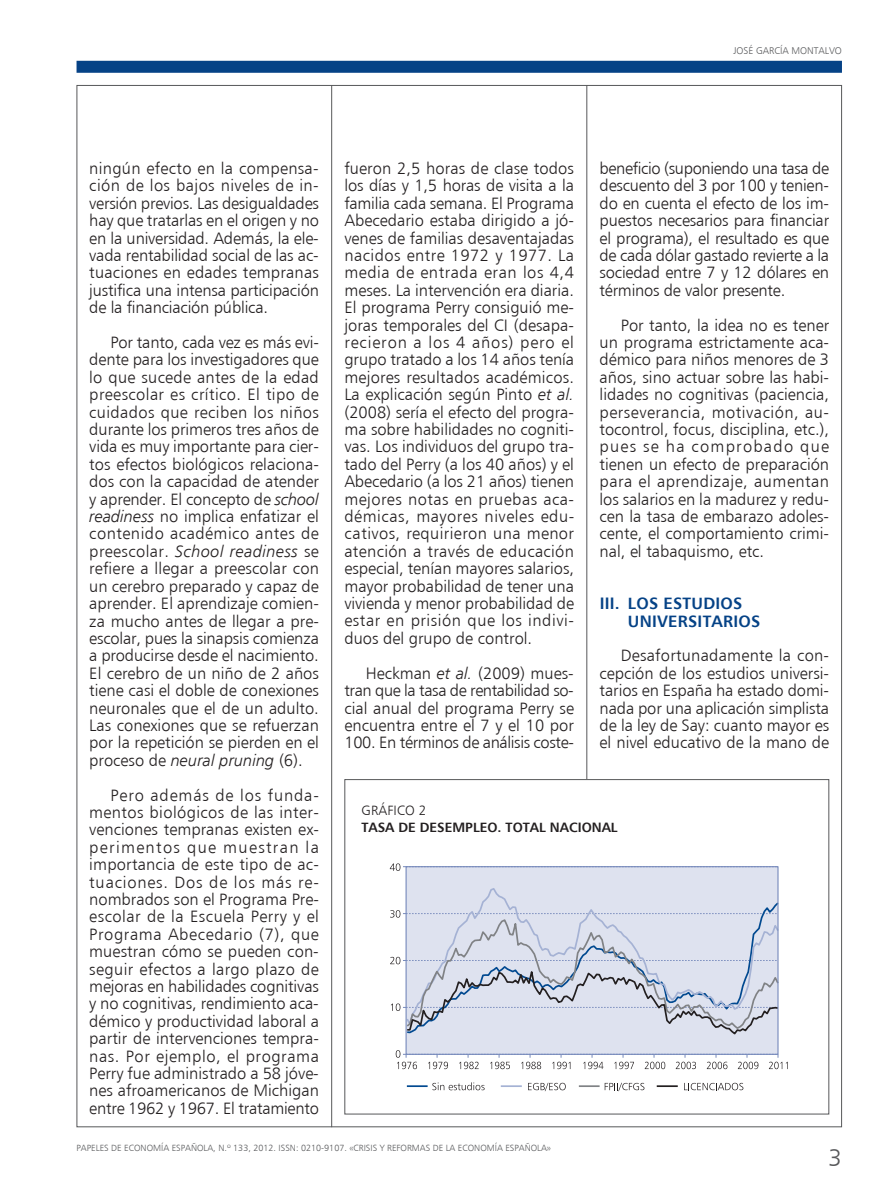
<style>
.page{position:relative;width:893px;height:1191px;background:#fff}
.page>*{position:absolute;margin:0;border:0;box-sizing:border-box;transform-origin:0 0}
.t1{font:24px "Humanist 777 BT Light B";color:#57585a}
.t2{font:16.5px/17.4px "Humanist 777 BT Light B";color:#231f20;text-align:justify}
.t3{font:16.5px/17.4px "Humanist 777 BT Bold B";letter-spacing:.015em;color:#054286}
.t4{font:16.5px "Humanist 777 BT Light Italic B";letter-spacing:.025em;color:#231f20}
.t5{font:13.5px "Humanist 777 BT Bold B";color:#231f20}
.t6{font:13.5px "Humanist 777 BT Light B";letter-spacing:.015em;color:#231f20}
.t7{font:9.75px "Humanist 777 BT Light B";color:#57585a}
.t8{font:9px "Humanist 777 BT Light B";color:#57585a}
.s1{font-family:"Humanist 777 BT Light Italic B"}
.s2{font-family:"Humanist 777 BT Light B"}
</style>
<div class="page">
<div style="left:77px;top:61px;width:765px;height:12px;background:#054286"></div>
<hr style="left:331px;top:85px;width:1px;height:1042px;background:#57585a">
<hr style="left:586px;top:85px;width:1px;height:694px;background:#57585a">
<div style="left:406px;top:866px;width:372px;height:188px;background:#dee2ef"></div>
<hr style="left:501px;top:1085px;width:21px;height:2px;background:#a5b2d4">
<svg style="left:432px;top:1082px;width:53px;height:8px"></svg>
<hr style="left:407px;top:1085px;width:21px;height:2px;background:#014990">
<svg style="left:528px;top:1082px;width:38px;height:9px"></svg>
<svg style="left:390px;top:863px;width:15px;height:8px"></svg>
<svg style="left:390px;top:910px;width:15px;height:7px"></svg>
<svg style="left:396px;top:1050px;width:392px;height:19px"></svg>
<hr style="left:657px;top:1085px;width:21px;height:2px;background:#231f20">
<svg style="left:605px;top:1082px;width:39px;height:9px"></svg>
<hr style="left:579px;top:1085px;width:21px;height:2px;background:#808285">
<svg style="left:684px;top:1082px;width:59px;height:8px"></svg>
<svg style="left:407px;top:888px;width:370px;height:26px"></svg>
<svg style="left:445px;top:914px;width:332px;height:42px"></svg>
<svg style="left:390px;top:956px;width:387px;height:79px"></svg>
<div style="left:405px;top:866px;width:374px;height:189px;border:1px solid #788bbc"></div>
<div style="left:344px;top:779px;width:485px;height:335px;border:1px solid #57585a"></div>
<p class="t7" style="left:733px;top:47px;width:110px">JOSÉ GARCÍA MONTALVO</p>
<p class="t2" style="left:89px;top:160px;width:231px">ningún efecto en la compensa&shy;ción de los bajos niveles de in&shy;versión previos. Las desigualdades hay que tratarlas en el origen y no en la universidad. Además, la ele&shy;vada rentabilidad social de las ac&shy;tuaciones en edades tempranas justifica una intensa participación de la financiación pública.</p>
<p class="t2" style="left:89px;top:334px;width:231px;text-indent:21px">Por tanto, cada vez es más evi&shy;dente para los investigadores que lo que sucede antes de la edad preescolar es crítico. El tipo de cuidados que reciben los niños durante los primeros tres años de vida es muy importante para cier&shy;tos efectos biológicos relaciona&shy;dos con la capacidad de atender y aprender. El concepto de <span class="s1">school readiness</span> no implica enfatizar el contenido académico antes de</p>
<p class="t4" style="left:89px;top:544px;width:231px"><span class="s2">preescolar.</span> School readiness <span class="s2">se</span></p>
<p class="t2" style="left:89px;top:561px;width:231px">refiere a llegar a preescolar con un cerebro preparado y capaz de aprender. El aprendizaje comien&shy;za mucho antes de llegar a pre&shy;escolar, pues la sinapsis comienza a producirse desde el nacimiento.<br>El cerebro de un niño de 2 años tiene casi el doble de conexiones neuronales que el de un adulto.<br>Las conexiones que se refuerzan por la repetición se pierden en el proceso de <span class="s1">neural pruning</span> (6).</p>
<p class="t2" style="left:89px;top:787px;width:231px;text-indent:21px">Pero además de los funda&shy;mentos biológicos de las inter&shy;venciones tempranas existen ex&shy;perimentos que muestran la importancia de este tipo de ac&shy;tuaciones. Dos de los más re&shy;nombrados son el Programa Pre&shy;escolar de la Escuela Perry y el Programa Abecedario (7), que muestran cómo se pueden con&shy;seguir efectos a largo plazo de mejoras en habilidades cognitivas y no cognitivas, rendimiento aca&shy;démico y productividad laboral a partir de intervenciones tempra&shy;nas. Por ejemplo, el programa Perry fue administrado a 58 jóve&shy;nes afroamericanos de Michigan entre 1962 y 1967. El tratamiento</p>
<p class="t2" style="left:344px;top:160px;width:232px">fueron 2,5 horas de clase todos los días y 1,5 horas de visita a la familia cada semana. El Programa Abecedario estaba dirigido a jó&shy;venes de familias desaventajadas nacidos entre 1972 y 1977. La media de entrada eran los 4,4 meses. La intervención era diaria.<br>El programa Perry consiguió me&shy;joras temporales del CI (desapa&shy;recieron a los 4 años) pero el grupo tratado a los 14 años tenía mejores resultados académicos.<br>La explicación según Pinto <span class="s1">et al. </span>(2008) sería el efecto del progra&shy;ma sobre habilidades no cogniti&shy;vas. Los individuos del grupo tra&shy;tado del Perry (a los 40 años) y el Abecedario (a los 21 años) tienen mejores notas en pruebas aca&shy;démicas, mayores niveles edu&shy;cativos, requirieron una menor atención a través de educación especial, tenían mayores salarios, mayor probabilidad de tener una vivienda y menor probabilidad de estar en prisión que los indivi&shy;duos del grupo de control.</p>
<p class="t2" style="left:344px;top:665px;width:231px;text-indent:21px">Heckman <span class="s1">et al.</span> (2009) mues&shy;tran que la tasa de rentabilidad so&shy;cial anual del programa Perry se encuentra entre el 7 y el 10 por 100. En términos de análisis coste-</p>
<p class="t2" style="left:600px;top:160px;width:231px">beneficio (suponiendo una tasa de descuento del 3 por 100 y tenien&shy;do en cuenta el efecto de los im&shy;puestos necesarios para financiar el programa), el resultado es que de cada dólar gastado revierte a la sociedad entre 7 y 12 dólares en términos de valor presente.</p>
<p class="t2" style="left:600px;top:317px;width:231px;text-indent:21px">Por tanto, la idea no es tener un programa estrictamente aca&shy;démico para niños menores de 3 años, sino actuar sobre las habi&shy;lidades no cognitivas (paciencia, perseverancia, motivación, au&shy;tocontrol, focus, disciplina, etc.), pues se ha comprobado que tienen un efecto de preparación para el aprendizaje, aumentan los salarios en la madurez y redu&shy;cen la tasa de embarazo adoles&shy;cente, el comportamiento crimi&shy;nal, el tabaquismo, etc.</p>
<p class="t3" style="left:628px;top:595px;width:134px;text-indent:-28px">III. LOS ESTUDIOS<br>UNIVERSITARIOS</p>
<p class="t2" style="left:600px;top:648px;width:231px;text-indent:21px">Desafortunadamente la con&shy;cepción de los estudios universi&shy;tarios en España ha estado domi&shy;nada por una aplicación simplista de la ley de Say: cuanto mayor es el nivel educativo de la mano de</p>
<p class="t6" style="left:362px;top:804px;width:66px">GRÁFICO 2</p>
<p class="t5" style="left:361px;top:822px;width:258px">TASA DE DESEMPLEO. TOTAL NACIONAL</p>
<p class="t8" style="left:77px;top:1144px;width:476px">PAPELES DE ECONOMÍA ESPAÑOLA, N.º 133, 2012. ISSN: 0210-9107. «CRISIS Y REFORMAS DE LA ECONOMÍA ESPAÑOLA»</p>
<h1 class="t1" style="left:828px;top:1148px;width:15px">3</h1>
</div>
